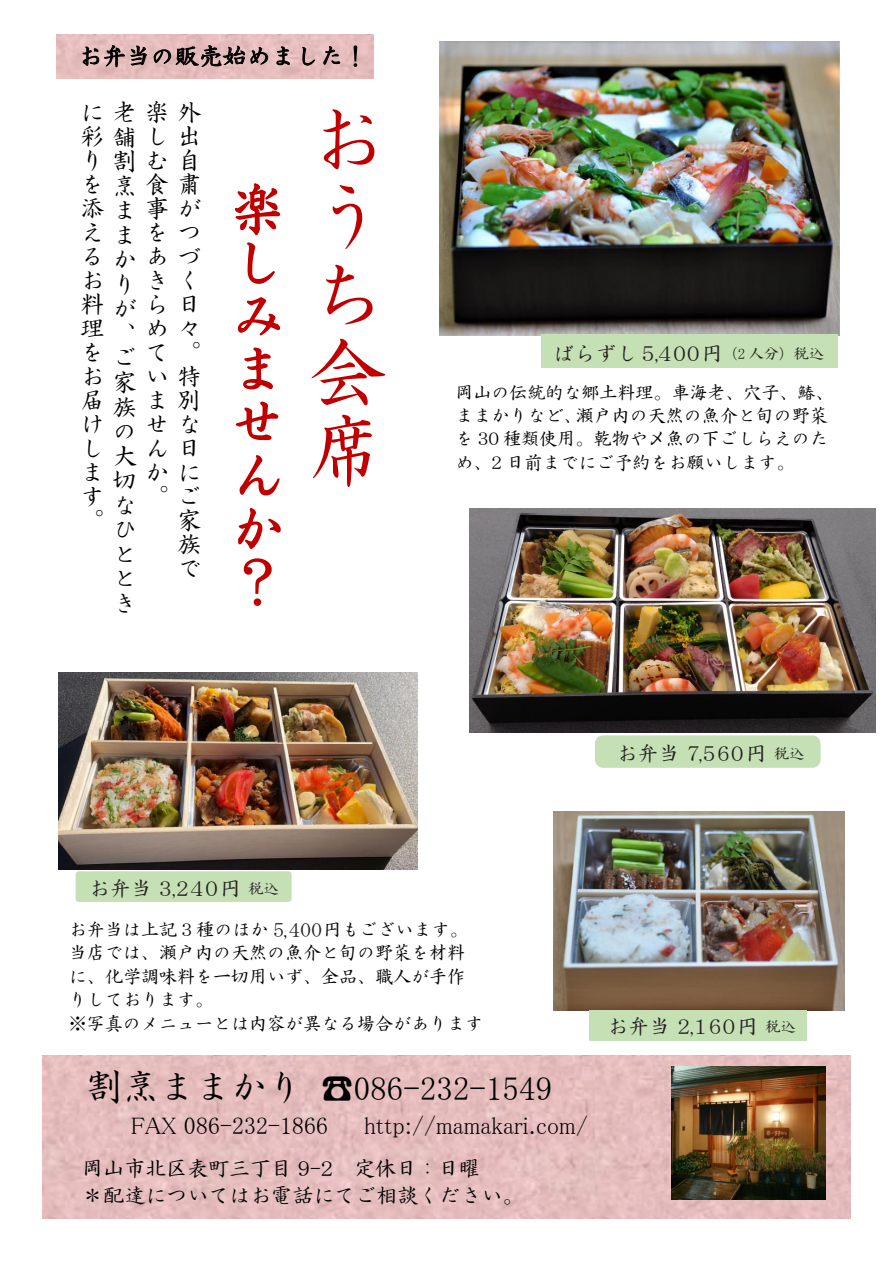
<style>
.page{position:relative;width:893px;height:1263px;background:#fff}
.page>*{position:absolute;margin:0;border:0;box-sizing:border-box;transform-origin:0 0}
.t1{font:78px/78px "HG Seikaishotai PRO";color:#c00000;text-align:justify}
.t2{font:54px/53.1px "HG Seikaishotai PRO";color:#c00000;text-align:justify}
.t3{font:33px "MS P Mincho";letter-spacing:.005em;color:#000}
.t4{font:24px/24px "HG Seikaishotai PRO";letter-spacing:.345em;color:#000;text-align:justify}
.t5{font:24px "MS P Mincho";letter-spacing:.005em;color:#000}
.t6{font:24px "HG Seikaishotai PRO";letter-spacing:.005em;color:#000}
.t7{font:21px/27.2px "HG Seikaishotai PRO";color:#000}
.t8{font:21px "HG Seikaishotai";letter-spacing:-.05em;color:#231f20}
.t9{font:21px "HG Seikaishotai";color:#231f20}
.t10{font:20.25px "HG Seikaishotai";color:#231f20;scale:1.11 1}
.t11{font:18px/23.4px "HG Seikaishotai PRO";color:#000}
.s1{font-size:15px}
.s2{font-family:"HG Seikaishotai PRO";font-size:36px}
</style>
<div class="page">
<svg style="left:235px;top:183px;width:46px;height:52px"></svg>
<svg style="left:247px;top:242px;width:28px;height:42px"></svg>
<svg style="left:237px;top:297px;width:44px;height:39px"></svg>
<svg style="left:243px;top:347px;width:30px;height:43px"></svg>
<svg style="left:235px;top:401px;width:44px;height:40px"></svg>
<svg style="left:239px;top:455px;width:41px;height:41px"></svg>
<svg style="left:238px;top:507px;width:43px;height:42px"></svg>
<svg style="left:243px;top:558px;width:29px;height:48px"></svg>
<img style="left:440px;top:42px;width:399px;height:293px">
<img style="left:553px;top:811px;width:291px;height:200px">
<div style="left:42px;top:1056px;width:809px;height:163px;background:#e5bdbe"></div>
<div style="left:76px;top:871px;width:216px;height:31px;background:#c5e0b4;border-radius:3px"></div>
<div style="left:541px;top:335px;width:296px;height:33px;background:#c5e0b4"></div>
<div style="left:595px;top:735px;width:226px;height:33px;background:#c5e0b4;border-radius:8px"></div>
<img style="left:671px;top:1066px;width:155px;height:134px">
<img style="left:58px;top:1055px;width:437px;height:5px">
<div style="left:57px;top:34px;width:317px;height:44px;background:#e6bdbe"></div>
<img style="left:469px;top:509px;width:406px;height:223px">
<div style="left:590px;top:1010px;width:217px;height:30px;background:#c5e0b4"></div>
<svg style="left:82px;top:37px;width:65px;height:30px"></svg>
<svg style="left:153px;top:45px;width:115px;height:22px"></svg>
<svg style="left:276px;top:46px;width:14px;height:19px"></svg>
<svg style="left:302px;top:47px;width:13px;height:19px"></svg>
<svg style="left:323px;top:46px;width:17px;height:19px"></svg>
<svg style="left:353px;top:45px;width:5px;height:22px"></svg>
<img style="left:58px;top:673px;width:359px;height:196px">
<h3 class="t6" style="left:78px;top:44px;width:290px">お弁当の販売始めました！</h3>
<h3 class="t4" style="left:80px;top:100px;width:122px;text-align:right">に老楽外彩舗し出り割む自を烹食粛添ま事がをつ<br>あづ<br>きく<br>ら日<br>め々<br>て。<br>い特<br>ま別<br>せな<br>ん日<br>かに<br>。ご<br>家<br>族<br>で</h3>
<h3 class="t4" style="left:80px;top:220px;width:25px">えるお料理をお届けします。</h3>
<h3 class="t4" style="left:113px;top:223px;width:25px;line-height:24.6px">まかりが、ご家族の大切なひととき</h3>
<h2 class="t2" style="left:231px;top:183px;width:56px">楽しみませんか？</h2>
<h1 class="t1" style="left:308px;top:100px;width:79px">おうち会席</h1>
<p class="t9" style="left:554px;top:343px;width:272px">ばらずし５,４００円<span class="s1">（2 人分）税込</span></p>
<p class="t11" style="left:455px;top:380px;width:380px">岡山の伝統的な郷土料理。車海老、穴子、鰆、ままかりなど、瀬戸内の天然の魚介と旬の野菜を 30 種類使用。乾物や〆魚の下ごしらえのため、2 日前までにご予約をお願いします。</p>
<p class="t8" style="left:617px;top:743px;width:189px">お弁当７,５６０円<span class="s1">税込</span></p>
<p class="t8" style="left:89px;top:878px;width:191px">お弁当３,２４０円<span class="s1">税込</span></p>
<p class="t10" style="left:273px;top:919px;width:46px">5,400</p>
<p class="t11" style="left:69px;top:918px;width:416px">お弁当は上記 3 種のほか 5,000 円もございます。当店では、瀬戸内の天然の魚介と旬の野菜を材料に、化学調味料を一切用いず、全品、職人が手作りしております。<br>※写真のメニューとは内容が異なる場合があります</p>
<h3 class="t3" style="left:87px;top:1071px;width:467px"><span class="s2">割烹ままかり</span> ☎086-232-1549</h3>
<h3 class="t5" style="left:131px;top:1114px;width:199px">FAX 086-232-1866</h3>
<h3 class="t5" style="left:364px;top:1114px;width:226px">http://mamakari.com/</h3>
<p class="t7" style="left:82px;top:1154px;width:443px">岡山市北区表町三丁目 9-2 定休日：日曜<br>＊配達についてはお電話にてご相談ください。</p>
<h3 class="t5" style="left:111px;top:1176px;width:37px">086</h3>
<p class="t8" style="left:607px;top:1016px;width:190px">お弁当２,１６０円<span class="s1">税込</span></p>
</div>
